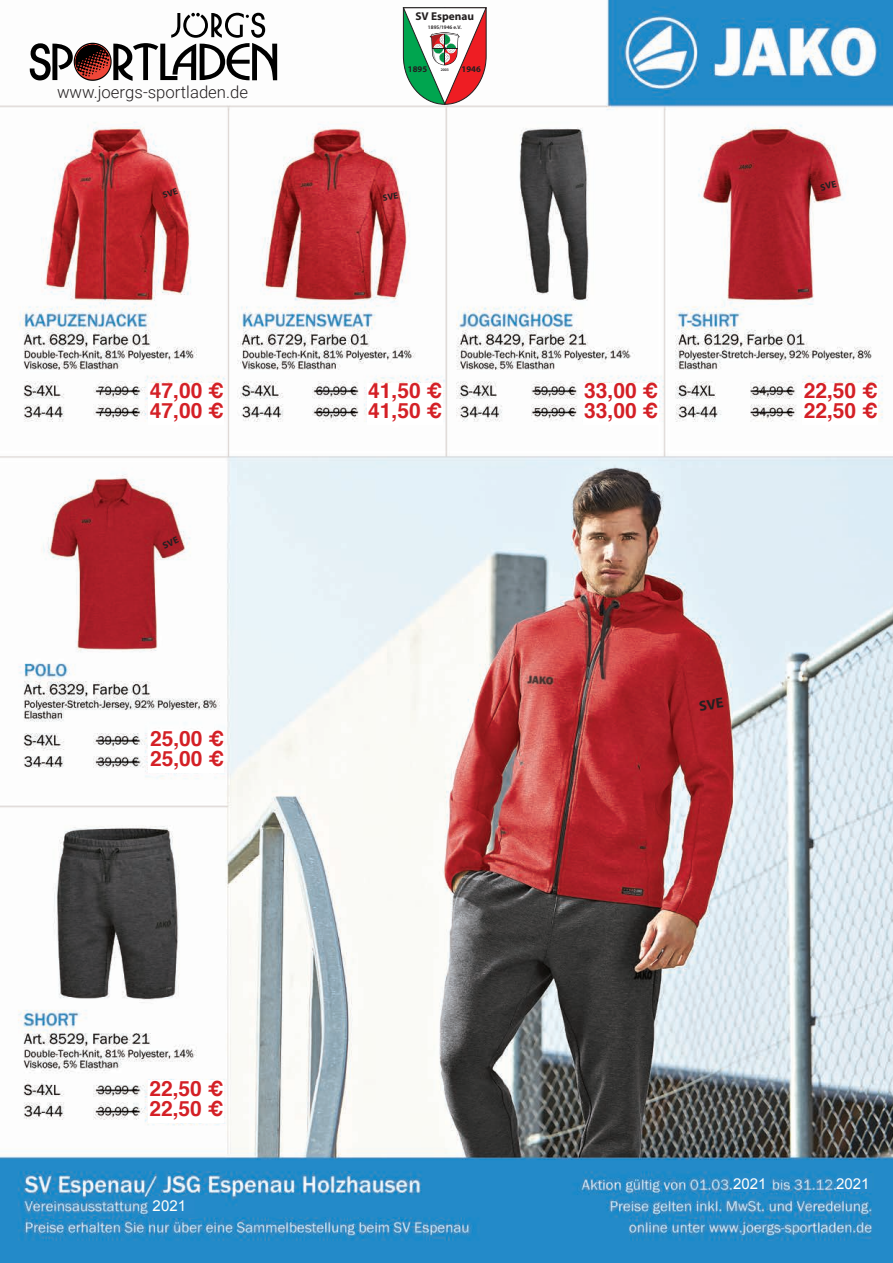
<style>
.page{position:relative;width:893px;height:1263px;background:#fff}
.page>*{position:absolute;margin:0;border:0;box-sizing:border-box;transform-origin:0 0}
.t1{font:700 21px/20px "Helvetica";color:#d42026}
.t2{font:300 16.65px "Roboto";color:#231f20}
.t3{font:15.3px "Helvetica";color:#fff}
.t4{font:15px "Arial";color:#fffef9}
.t5{font:15px "Helvetica Neue";color:#fff}
.t6{font:700 11.4px "Myriad Pro";color:#231f20}
.t7{font:700 8.7px "Myriad Pro";color:#231f20}
.t8{font:600 5.25px "Myriad Pro";color:#231f20}
.t9{font:600 3.75px "Myriad Pro";color:#231f20}
</style>
<div class="page">
<img style="left:0;top:0;width:893px;height:1263px">
<svg style="left:30px;top:13px;width:247px;height:68px"></svg>
<svg style="left:403px;top:7px;width:84px;height:98px"></svg>
<div style="left:148px;top:382px;width:76px;height:20px;background:#fff"></div>
<div style="left:148px;top:402px;width:76px;height:23px;background:#fff"></div>
<div style="left:367px;top:382px;width:75px;height:20px;background:#fff"></div>
<div style="left:367px;top:402px;width:75px;height:23px;background:#fff"></div>
<div style="left:583px;top:382px;width:75px;height:20px;background:#fff"></div>
<div style="left:583px;top:402px;width:75px;height:23px;background:#fff"></div>
<div style="left:802px;top:382px;width:76px;height:20px;background:#fff"></div>
<div style="left:802px;top:402px;width:76px;height:23px;background:#fff"></div>
<div style="left:149px;top:730px;width:75px;height:20px;background:#fff"></div>
<div style="left:149px;top:750px;width:75px;height:22px;background:#fff"></div>
<div style="left:148px;top:1080px;width:75px;height:20px;background:#fff"></div>
<div style="left:148px;top:1100px;width:75px;height:22px;background:#fff"></div>
<div style="left:149px;top:1196px;width:46px;height:21px;background:#2589c9"></div>
<div style="left:733px;top:1174px;width:37px;height:15px;background:#258bc6"></div>
<div style="left:837px;top:1174px;width:37px;height:15px;background:#258bc6"></div>
<div style="left:733px;top:1175px;width:35px;height:16px;background:#268aca"></div>
<div style="left:836px;top:1175px;width:35px;height:16px;background:#268aca"></div>
<svg style="left:162px;top:188px;width:16px;height:10px"></svg>
<svg style="left:383px;top:192px;width:15px;height:9px"></svg>
<svg style="left:820px;top:181px;width:17px;height:10px"></svg>
<svg style="left:162px;top:536px;width:17px;height:13px"></svg>
<svg style="left:699px;top:698px;width:24px;height:13px"></svg>
<p class="t2" style="left:57px;top:80px;width:193px">www.joergs-sportladen.de</p>
<p class="t6" style="left:415px;top:9px;width:60px">SV Espenau</p>
<p class="t8" style="left:428px;top:24px;width:35px">1895/1946 e.V.</p>
<p class="t7" style="left:408px;top:64px;width:21px">1895</p>
<p class="t7" style="left:461px;top:64px;width:21px">1946</p>
<p class="t9" style="left:441px;top:67px;width:10px">2003</p>
<p class="t1" style="left:150px;top:381px;width:76px">47,00 €<br>47,00 €</p>
<p class="t1" style="left:368px;top:381px;width:76px">41,50 €<br>41,50 €</p>
<p class="t1" style="left:584px;top:381px;width:76px">33,00 €<br>33,00 €</p>
<p class="t1" style="left:804px;top:381px;width:76px">22,50 €<br>22,50 €</p>
<p class="t1" style="left:150px;top:729px;width:76px">25,00 €<br>25,00 €</p>
<p class="t1" style="left:149px;top:1078px;width:76px">22,50 €<br>22,50 €</p>
<p class="t4" style="left:153px;top:1195px;width:35px">2021</p>
<p class="t3" style="left:156px;top:1195px;width:36px">2020</p>
<p class="t5" style="left:758px;top:1172px;width:10px">0</p>
<p class="t5" style="left:862px;top:1172px;width:10px">0</p>
<p class="t4" style="left:733px;top:1174px;width:35px">2021</p>
<p class="t4" style="left:836px;top:1174px;width:35px">2021</p>
</div>
